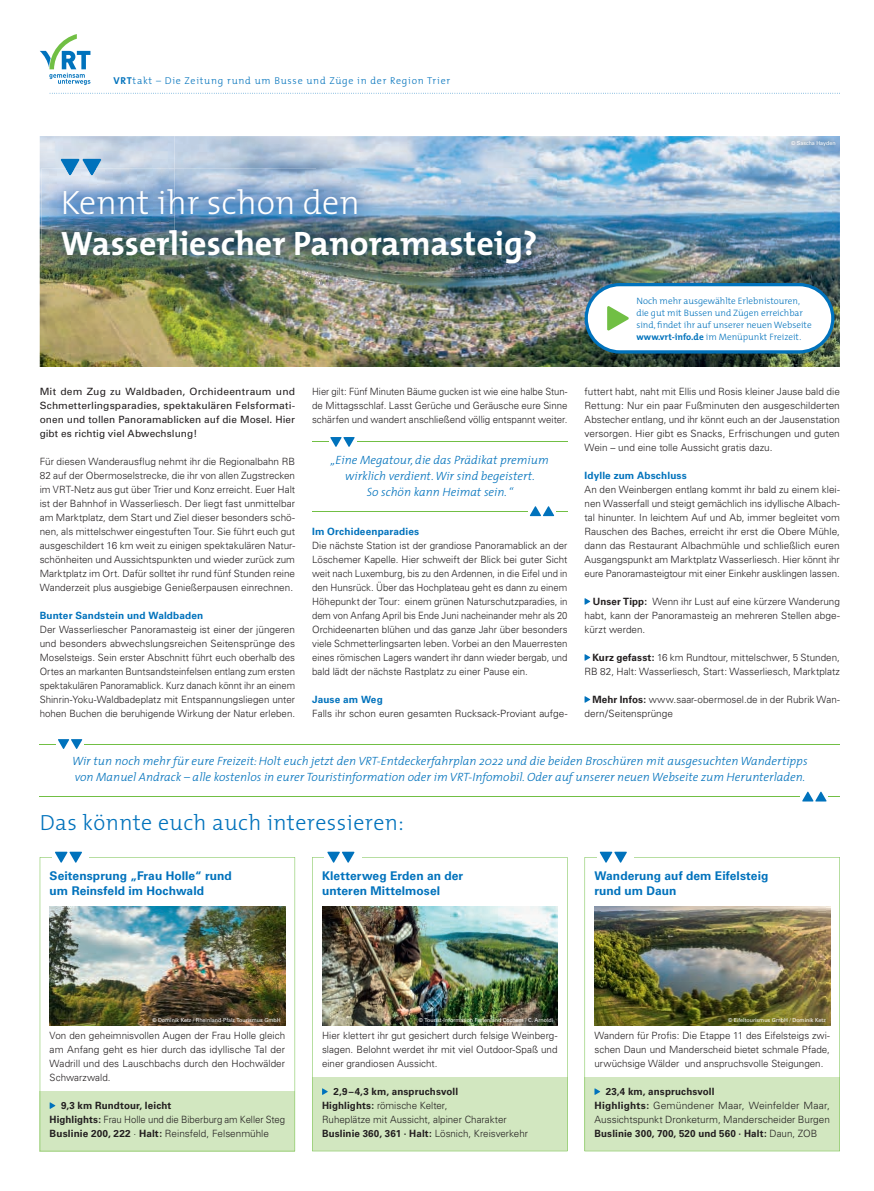
<style>
.page{position:relative;width:874px;height:1191px;background:#fff}
.page>*{position:absolute;margin:0;border:0;box-sizing:border-box;transform-origin:0 0}
.t1{font:700 34px "The Mix";color:#fff}
.t2{font:300 34px "The Mix";color:#fff}
.t3{font:300 22px "The Mix";letter-spacing:.02em;color:#0072bc}
.t4{font:italic 300 12px/16px "The Mix";color:#0072bc}
.t5{font:700 12px/14.4px "Univers";letter-spacing:.005em;color:#0072bc}
.t6{font:300 10px/14px "Univers";color:#231f20;text-align:justify}
.t7{font:10px/14px "Univers";letter-spacing:.01em;color:#231f20;text-align:justify}
.t8{font:300 10px/14px "Univers";color:#231f20;text-align:justify;scale:.94 1}
.t9{font:300 10px/14px "Univers";color:#231f20;scale:.95 1}
.t10{font:700 10px "Univers";letter-spacing:.015em;color:#0072bc}
.t11{font:300 10px "The Mix";letter-spacing:.075em;color:#0072bc}
.t12{font:300 9.2px/11.9px "The Mix";color:#0072bc}
.t13{font:5.5px "Univers";color:#fff}
.s1{font-weight:700}
</style>
<div class="page">
<hr style="left:40px;top:796px;width:759px;height:1px;background:#71bf44">
<svg style="left:802px;top:791px;width:37px;height:10px"></svg>
<hr style="left:84px;top:744px;width:755px;height:1px;background:#71bf44">
<svg style="left:40px;top:739px;width:42px;height:10px"></svg>
<img style="left:584px;top:857px;width:255px;height:294px">
<div style="left:601px;top:851px;width:32px;height:11px;background:#fff"></div>
<div style="left:596px;top:851px;width:33px;height:11px;background:#fff"></div>
<svg style="left:599px;top:851px;width:27px;height:11px"></svg>
<svg style="left:584px;top:598px;width:6px;height:7px"></svg>
<svg style="left:584px;top:654px;width:6px;height:7px"></svg>
<svg style="left:584px;top:696px;width:6px;height:7px"></svg>
<img style="left:40px;top:136px;width:799px;height:231px">
<img style="left:40px;top:857px;width:255px;height:294px">
<div style="left:56px;top:851px;width:33px;height:11px;background:#fff"></div>
<div style="left:52px;top:851px;width:33px;height:11px;background:#fff"></div>
<svg style="left:55px;top:851px;width:27px;height:11px"></svg>
<svg style="left:50px;top:1102px;width:5px;height:7px"></svg>
<img style="left:312px;top:857px;width:255px;height:294px">
<div style="left:329px;top:851px;width:32px;height:11px;background:#fff"></div>
<div style="left:324px;top:851px;width:33px;height:11px;background:#fff"></div>
<svg style="left:327px;top:851px;width:27px;height:11px"></svg>
<svg style="left:322px;top:1088px;width:6px;height:7px"></svg>
<svg style="left:584px;top:283px;width:250px;height:70px"></svg>
<hr style="left:356px;top:442px;width:211px;height:1px;background:#71bf44">
<hr style="left:312px;top:511px;width:215px;height:1px;background:#71bf44">
<svg style="left:529px;top:506px;width:38px;height:10px"></svg>
<svg style="left:312px;top:437px;width:42px;height:10px"></svg>
<img style="left:39px;top:83px;width:135px;height:167px">
<img style="left:40px;top:136px;width:134px;height:114px">
<img style="left:145px;top:168px;width:411px;height:116px">
<img style="left:42px;top:250px;width:103px;height:34px">
<img style="left:42px;top:168px;width:132px;height:82px">
<svg style="left:61px;top:159px;width:40px;height:16px"></svg>
<img style="left:119px;top:93px;width:55px;height:1px">
<svg style="left:175px;top:93px;width:663px;height:1px"></svg>
<svg style="left:40px;top:34px;width:50px;height:51px"></svg>
<img style="left:786px;top:136px;width:53px;height:14px">
<svg style="left:594px;top:1088px;width:6px;height:7px"></svg>
<p class="t11" style="left:113px;top:72px;width:338px"><span class="s1">VRT</span>takt – Die Zeitung rund um Busse und Züge in der Region Trier</p>
<h1 class="t2" style="left:61px;top:174px;width:300px">Kennt ihr schon den</h1>
<h1 class="t1" style="left:61px;top:215px;width:478px">Wasserliescher Panoramasteig?</h1>
<p class="t13" style="left:790px;top:140px;width:46px">© Sascha Hayden</p>
<p class="t12" style="left:636px;top:294px;width:177px">Noch mehr ausgewählte Erlebnistouren, die gut mit Bussen und Zügen erreichbar sind, findet ihr auf unserer neuen Webseite <span class="s1">www.vrt-info.de</span> im Menüpunkt Freizeit.</p>
<p class="t7" style="left:40px;top:384px;width:257px">Mit dem Zug zu Waldbaden, Orchideentraum und Schmetterlingsparadies, spektakulären Felsformati&shy;onen und tollen Panoramablicken auf die Mosel. Hier gibt es richtig viel Abwechslung!</p>
<p class="t6" style="left:40px;top:454px;width:257px">Für diesen Wanderausflug nehmt ihr die Regionalbahn RB 82 auf der Obermoselstrecke, die ihr von allen Zugstrecken im VRT-Netz aus gut über Trier und Konz erreicht. Euer Halt ist der Bahnhof in Wasserliesch. Der liegt fast unmittelbar am Marktplatz, dem Start und Ziel dieser besonders schö&shy;nen, als mittelschwer eingestuften Tour. Sie führt euch gut ausgeschildert 16 km weit zu einigen spektakulären Natur&shy;schönheiten und Aussichtspunkten und wieder zurück zum Marktplatz im Ort. Dafür solltet ihr rund fünf Stunden reine Wanderzeit plus ausgiebige Genießerpausen einrechnen.</p>
<p class="t10" style="left:40px;top:609px;width:165px">Bunter Sandstein und Waldbaden</p>
<p class="t6" style="left:40px;top:622px;width:257px">Der Wasserliescher Panoramasteig ist einer der jüngeren und besonders abwechslungsreichen Seitensprünge des Moselsteigs. Sein erster Abschnitt führt euch oberhalb des Ortes an markanten Buntsandsteinfelsen entlang zum ersten spektakulären Panoramablick. Kurz danach könnt ihr an einem Shinrin-Yoku-Waldbadeplatz mit Entspannungsliegen unter hohen Buchen die beruhigende Wirkung der Natur erleben.</p>
<p class="t8" style="left:312px;top:384px;width:273px">Hier gilt: Fünf Minuten Bäume gucken ist wie eine halbe Stun&shy;de Mittagsschlaf. Lasst Gerüche und Geräusche eure Sinne schärfen und wandert anschließend völlig entspannt weiter.</p>
<p class="t4" style="left:331px;top:452px;width:219px;text-align:center">„Eine Megatour, die das Prädikat premium wirklich verdient. Wir sind begeistert.<br>So schön kann Heimat sein. “</p>
<p class="t10" style="left:312px;top:525px;width:108px">Im Orchideenparadies</p>
<p class="t6" style="left:312px;top:538px;width:257px">Die nächste Station ist der grandiose Panoramablick an der Löschemer Kapelle. Hier schweift der Blick bei guter Sicht weit nach Luxemburg, bis zu den Ardennen, in die Eifel und in den Hunsrück. Über das Hochplateau geht es dann zu einem Höhepunkt der Tour: einem grünen Naturschutzparadies, in dem von Anfang April bis Ende Juni nacheinander mehr als 20<br>Orchideenarten blühen und das ganze Jahr über besonders viele Schmetterlingsarten leben. Vorbei an den Mauerresten eines römischen Lagers wandert ihr dann wieder bergab, und bald lädt der nächste Rastplatz zu einer Pause ein.</p>
<p class="t10" style="left:312px;top:693px;width:72px">Jause am Weg</p>
<p class="t6" style="left:312px;top:706px;width:257px">Falls ihr schon euren gesamten Rucksack-Proviant aufge-</p>
<p class="t6" style="left:584px;top:384px;width:257px">futtert habt, naht mit Ellis und Rosis kleiner Jause bald die Rettung: Nur ein paar Fußminuten den ausgeschilderten Abstecher entlang, und ihr könnt euch an der Jausenstation versorgen. Hier gibt es Snacks, Erfrischungen und guten Wein – und eine tolle Aussicht gratis dazu.</p>
<p class="t10" style="left:584px;top:469px;width:104px">Idylle zum Abschluss</p>
<p class="t6" style="left:584px;top:482px;width:257px">An den Weinbergen entlang kommt ihr bald zu einem klei&shy;nen Wasserfall und steigt gemächlich ins idyllische Albach&shy;tal hinunter. In leichtem Auf und Ab, immer begleitet vom Rauschen des Baches, erreicht ihr erst die Obere Mühle, dann das Restaurant Albachmühle und schließlich euren Ausgangspunkt am Marktplatz Wasserliesch. Hier könnt ihr eure Panoramasteigtour mit einer Einkehr ausklingen lassen.</p>
<p class="t6" style="left:584px;top:594px;width:257px;text-indent:8px"><span class="s1">Unser Tipp:</span> Wenn ihr Lust auf eine kürzere Wanderung habt, kann der Panoramasteig an mehreren Stellen abge&shy;kürzt werden.</p>
<p class="t6" style="left:584px;top:650px;width:257px;text-align:right"><span class="s1">Kurz gefasst:</span> 16 km Rundtour, mittelschwer, 5 Stunden,<br>RB 82, Halt: Wasserliesch, Start: Wasserliesch, Marktplatz</p>
<p class="t6" style="left:584px;top:692px;width:257px;text-indent:8px"><span class="s1">Mehr Infos:</span> www.saar-obermosel.de in der Rubrik Wan&shy;dern/Seitensprünge</p>
<p class="t4" style="left:72px;top:753px;width:736px">Wir tun noch mehr für eure Freizeit: Holt euch jetzt den VRT-Entdeckerfahrplan 2022 und die beiden Broschüren mit ausgesuchten Wandertipps von Manuel Andrack – alle kostenlos in eurer Touristinformation oder im VRT-Infomobil. Oder auf unserer neuen Webseite zum Herunterladen.</p>
<h2 class="t3" style="left:40px;top:804px;width:365px">Das könnte euch auch interessieren:</h2>
<p class="t5" style="left:50px;top:869px;width:184px">Seitensprung „Frau Holle“ rund um Reinsfeld im Hochwald</p>
<p class="t5" style="left:322px;top:869px;width:143px">Kletterweg Erden an der unteren Mittelmosel</p>
<p class="t5" style="left:594px;top:869px;width:175px">Wanderung auf dem Eifelsteig rund um Daun</p>
<p class="t13" style="left:152px;top:1016px;width:130px">© Dominik Ketz / Rheinland-Pfalz Tourismus GmbH</p>
<p class="t6" style="left:50px;top:1028px;width:237px">Von den geheimnisvollen Augen der Frau Holle gleich am Anfang geht es hier durch das idyllische Tal der Wadrill und des Lauschbachs durch den Hochwälder Schwarzwald.</p>
<p class="t9" style="left:50px;top:1098px;width:249px;text-indent:11px"><span class="s1">9,3 km Rundtour, leicht<br>Highlights:</span> Frau Holle und die Biberburg am Keller Steg<br><span class="s1">Buslinie 200, 222</span> · <span class="s1">Halt:</span> Reinsfeld, Felsenmühle</p>
<p class="t13" style="left:418px;top:1016px;width:136px">© Tourist-Information Ferienland Cochem / C. Arnoldi</p>
<p class="t6" style="left:322px;top:1028px;width:237px">Hier klettert ihr gut gesichert durch felsige Weinberg&shy;slagen. Belohnt werdet ihr mit viel Outdoor-Spaß und einer grandiosen Aussicht.</p>
<p class="t6" style="left:322px;top:1084px;width:207px;text-align:left;text-indent:11px"><span class="s1">2,9 – 4,3 km, anspruchsvoll<br>Highlights:</span> römische Kelter,<br>Ruheplätze mit Aussicht, alpiner Charakter <span class="s1">Buslinie 360, 361 · Halt:</span> Lösnich, Kreisverkehr</p>
<p class="t13" style="left:727px;top:1016px;width:99px">© Eifeltourismus GmbH / Dominik Ketz</p>
<p class="t6" style="left:594px;top:1028px;width:237px">Wandern für Profis: Die Etappe 11 des Eifel steigs zwi&shy;schen Daun und Manderscheid bietet schmale Pfade, urwüchsige Wälder und anspruchsvolle Steigungen.</p>
<p class="t6" style="left:594px;top:1084px;width:237px;text-align:left;text-indent:11px"><span class="s1">23,4 km, anspruchsvoll<br>Highlights:</span> Gemündener Maar, Wein felder Maar, Aussichtspunkt Dronketurm, Manderscheider Burgen <span class="s1">Buslinie 300, 700, 520 und 560 · Halt:</span> Daun, ZOB</p>
</div>
